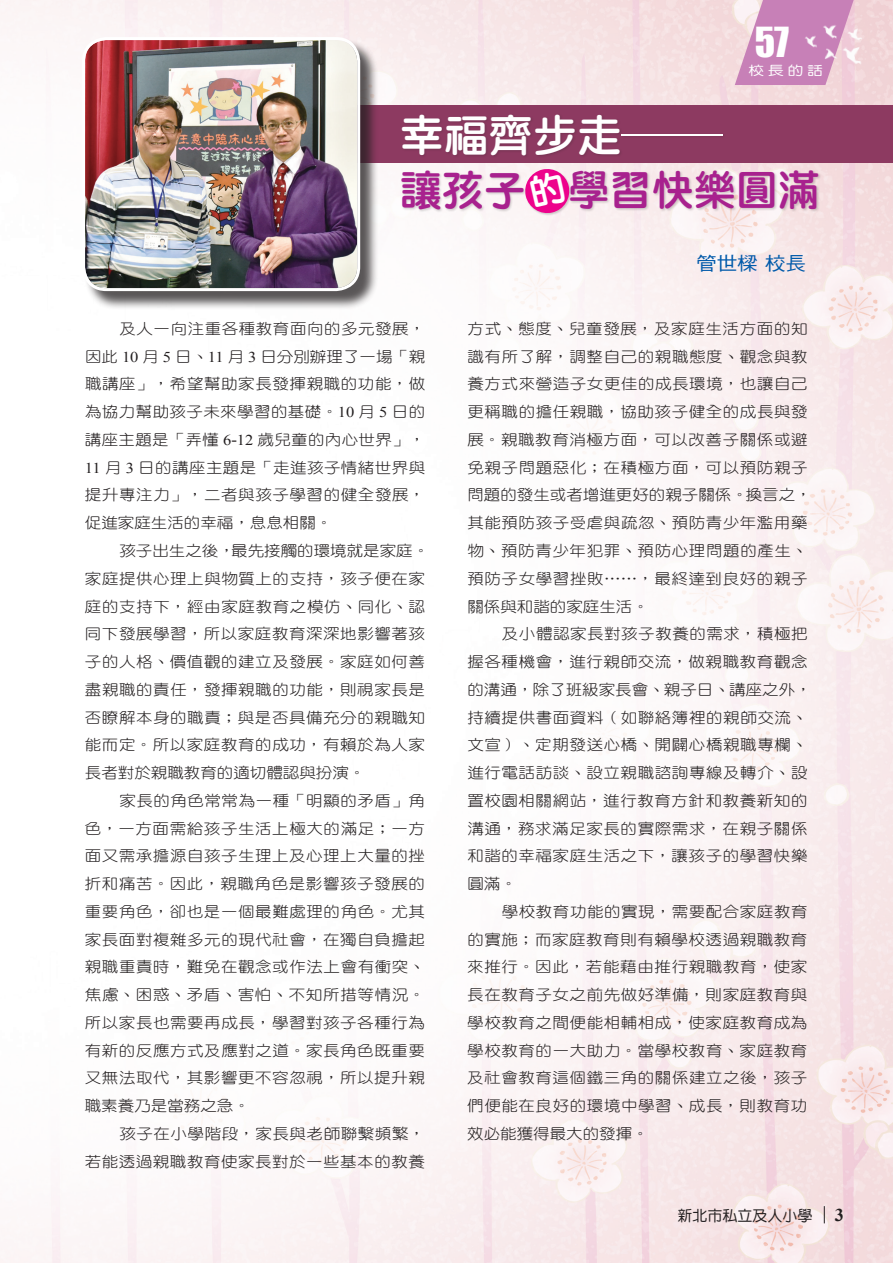
<style>
.page{position:relative;width:893px;height:1263px;background:#fff}
.page>*{position:absolute;margin:0;border:0;box-sizing:border-box;transform-origin:0 0}
.t1{font:44.4px "DF Yuan Std W8";color:#fff}
.t2{font:42px "DF Yuan Std W8";color:#a8218e}
.t3{font:38.1px "Impact";color:#fff}
.t4{font:18.75px "DF Hei Std W5";color:#015aaa;scale:1.1 1}
.t5{font:15px/27.8px "DF Yuan Std W3";letter-spacing:.035em;color:#231f20;text-align:justify;scale:1.1 1}
.t6{font:15px "DF Yuan Std W5";color:#231f20}
.t7{font:12.75px "DF Yuan Std W5";color:#fff;scale:1.22 1}
.s1{font-size:50.4px}
.s2{font-family:"DF Biao Kai Shu Std W5"}
.s3{font-family:"Times New Roman"}
.s4{font-family:"Arial"}
.s5{font-family:"Times New Roman";font-weight:700;font-size:18px}
</style>
<div class="page">
<img style="left:0;top:0;width:893px;height:1263px">
<div style="left:210px;top:106px;width:683px;height:57px;background:#8d3a61"></div>
<div style="left:401px;top:114px;width:421px;height:99px;background:#231f20;opacity:.21"></div>
<div style="left:525px;top:168px;width:47px;height:48px;background:#231f20;opacity:.21"></div>
<div style="left:84px;top:39px;width:295px;height:271px;background:#231f20;opacity:.75"></div>
<img style="left:85px;top:40px;width:272px;height:248px">
<div style="left:82px;top:37px;width:278px;height:254px;border:3px solid #fff;border-radius:23px"></div>
<svg style="left:735px;top:0;width:123px;height:85px;background:#d195c0"></svg>
<svg style="left:824px;top:1206px;width:1px;height:17px"></svg>
<img style="left:803px;top:34px;width:18px;height:17px">
<img style="left:821px;top:18px;width:20px;height:23px">
<img style="left:845px;top:26px;width:20px;height:17px">
<img style="left:839px;top:43px;width:27px;height:24px">
<img style="left:824px;top:47px;width:16px;height:16px">
<svg style="left:523px;top:167px;width:48px;height:48px"></svg>
<h3 class="t3" style="left:755px;top:13px;width:36px">57</h3>
<p class="t7" style="left:748px;top:64px;width:63px">校長的話</p>
<h1 class="t1" style="left:400px;top:111px;width:324px">幸福齊步走<span class="s1">──</span></h1>
<h2 class="t2" style="left:400px;top:167px;width:421px">讓孩子 學習快樂圓滿</h2>
<p class="t5" style="left:85px;top:314px;width:311px;text-indent:35px">及人一向注重各種教育面向的多元發展<span class="s2">，</span>因此 <span class="s3">10</span> 月 <span class="s3">5</span> 日<span class="s2">、</span><span class="s3">11</span> 月 <span class="s3">3</span> 日分別辦理了一場<span class="s2">「</span>親職講座<span class="s2">」，</span>希望幫助家長發揮親職的功能<span class="s2">，</span>做為協力幫助孩子未來學習的基礎<span class="s2">。</span><span class="s3">10</span> 月 <span class="s3">5</span> 日的講座主題是<span class="s2">「</span>弄懂 <span class="s3">6</span><span class="s4">-</span><span class="s3">12</span> 歲兒童的內心世界<span class="s2">」，</span><span class="s3">11</span> 月 <span class="s3">3</span> 日的講座主題是<span class="s2">「</span>走進孩子情緒世界與提升專注力<span class="s2">」，</span>二者與孩子學習的健全發展<span class="s2">，</span>促進家庭生活的幸福<span class="s2">，</span>息息相關<span class="s2">。</span></p>
<p class="t5" style="left:85px;top:536px;width:315px;text-align:left;text-indent:35px">孩子出生之後<span class="s2">，</span>最先接觸的環境就是家庭<span class="s2">。</span>家庭提供心理上與物質上的支持<span class="s2">，</span>孩子便在家庭的支持下<span class="s2">，</span>經由家庭教育之模仿<span class="s2">、</span>同化<span class="s2">、</span>認同下發展學習<span class="s2">，</span>所以家庭教育深深地影響著孩子的人格<span class="s2">、</span>價值觀的建立及發展<span class="s2">。</span>家庭如何善盡親職的責任<span class="s2">，</span>發揮親職的功能<span class="s2">，</span>則視家長是否瞭解本身的職責<span class="s2">；</span>與是否具備充分的親職知能而定<span class="s2">。</span>所以家庭教育的成功<span class="s2">，</span>有賴於為人家長者對於親職教育的適切體認與扮演<span class="s2">。</span></p>
<p class="t5" style="left:85px;top:786px;width:311px;text-indent:35px">家長的角色常常為一種<span class="s2">「</span>明顯的矛盾<span class="s2">」</span>角色<span class="s2">，</span>一方面需給孩子生活上極大的滿足<span class="s2">；</span>一方面又需承擔源自孩子生理上及心理上大量的挫折和痛苦<span class="s2">。</span>因此<span class="s2">，</span>親職角色是影響孩子發展的重要角色<span class="s2">，</span>卻也是一個最難處理的角色<span class="s2">。</span>尤其家長面對複雜多元的現代社會<span class="s2">，</span>在獨自負擔起親職重責時<span class="s2">，</span>難免在觀念或作法上會有衝突<span class="s2">、</span>焦慮<span class="s2">、</span>困惑<span class="s2">、</span>矛盾<span class="s2">、</span>害怕<span class="s2">、</span>不知所措等情況<span class="s2">。</span>所以家長也需要再成長<span class="s2">，</span>學習對孩子各種行為有新的反應方式及應對之道<span class="s2">。</span>家長角色既重要又無法取代<span class="s2">，</span>其影響更不容忽視<span class="s2">，</span>所以提升親職素養乃是當務之急<span class="s2">。</span></p>
<p class="t5" style="left:85px;top:1119px;width:311px;text-align:right">孩子在小學階段<span class="s2">，</span>家長與老師聯繫頻繁<span class="s2">，<br></span>若能透過親職教育使家長對於一些基本的教養</p>
<p class="t4" style="left:696px;top:253px;width:101px">管世樑 校長</p>
<p class="t5" style="left:467px;top:314px;width:315px;text-align:left">方式<span class="s2">、</span>態度<span class="s2">、</span>兒童發展<span class="s2">，</span>及家庭生活方面的知識有所了解<span class="s2">，</span>調整自己的親職態度<span class="s2">、</span>觀念與教養方式來營造子女更佳的成長環境<span class="s2">，</span>也讓自己更稱職的擔任親職<span class="s2">，</span>協助孩子健全的成長與發展<span class="s2">。</span>親職教育消極方面<span class="s2">，</span>可以改善子關係或避免親子問題惡化<span class="s2">；</span>在積極方面<span class="s2">，</span>可以預防親子問題的發生或者增進更好的親子關係<span class="s2">。</span>換言之<span class="s2">，</span>其能預防孩子受虐與疏忽<span class="s2">、</span>預防青少年濫用藥物<span class="s2">、</span>預防青少年犯罪<span class="s2">、</span>預防心理問題的產生<span class="s2">、</span>預防子女學習挫敗<span class="s2">⋯⋯，</span>最終達到良好的親子關係與和諧的家庭生活<span class="s2">。</span></p>
<p class="t5" style="left:467px;top:620px;width:315px;text-align:left;text-indent:35px">及小體認家長對孩子教養的需求<span class="s2">，</span>積極把握各種機會<span class="s2">，</span>進行親師交流<span class="s2">，</span>做親職教育觀念的溝通<span class="s2">，</span>除了班級家長會<span class="s2">、</span>親子日<span class="s2">、</span>講座之外<span class="s2">，</span>持續提供書面資料<span class="s2">（</span>如聯絡簿裡的親師交流<span class="s2">、</span>文宣<span class="s2">）、</span>定期發送心橋<span class="s2">、</span>開闢心橋親職專欄<span class="s2">、</span>進行電話訪談<span class="s2">、</span>設立親職諮詢專線及轉介<span class="s2">、</span>設置校園相關網站<span class="s2">，</span>進行教育方針和教養新知的溝通<span class="s2">，</span>務求滿足家長的實際需求<span class="s2">，</span>在親子關係和諧的幸福家庭生活之下<span class="s2">，</span>讓孩子的學習快樂圓滿<span class="s2">。</span></p>
<p class="t5" style="left:467px;top:897px;width:311px;text-indent:35px">學校教育功能的實現<span class="s2">，</span>需要配合家庭教育的實施<span class="s2">；</span>而家庭教育則有賴學校透過親職教育來推行<span class="s2">。</span>因此<span class="s2">，</span>若能藉由推行親職教育<span class="s2">，</span>使家長在教育子女之前先做好準備<span class="s2">，</span>則家庭教育與學校教育之間便能相輔相成<span class="s2">，</span>使家庭教育成為學校教育的一大助力<span class="s2">。</span>當學校教育<span class="s2">、</span>家庭教育及社會教育這個鐵三角的關係建立之後<span class="s2">，</span>孩子們便能在良好的環境中學習<span class="s2">、</span>成長<span class="s2">，</span>則教育功效必能獲得最大的發揮<span class="s2">。</span></p>
<p class="t6" style="left:677px;top:1208px;width:168px">新北市私立及人小學 <span class="s5">3</span></p>
</div>
